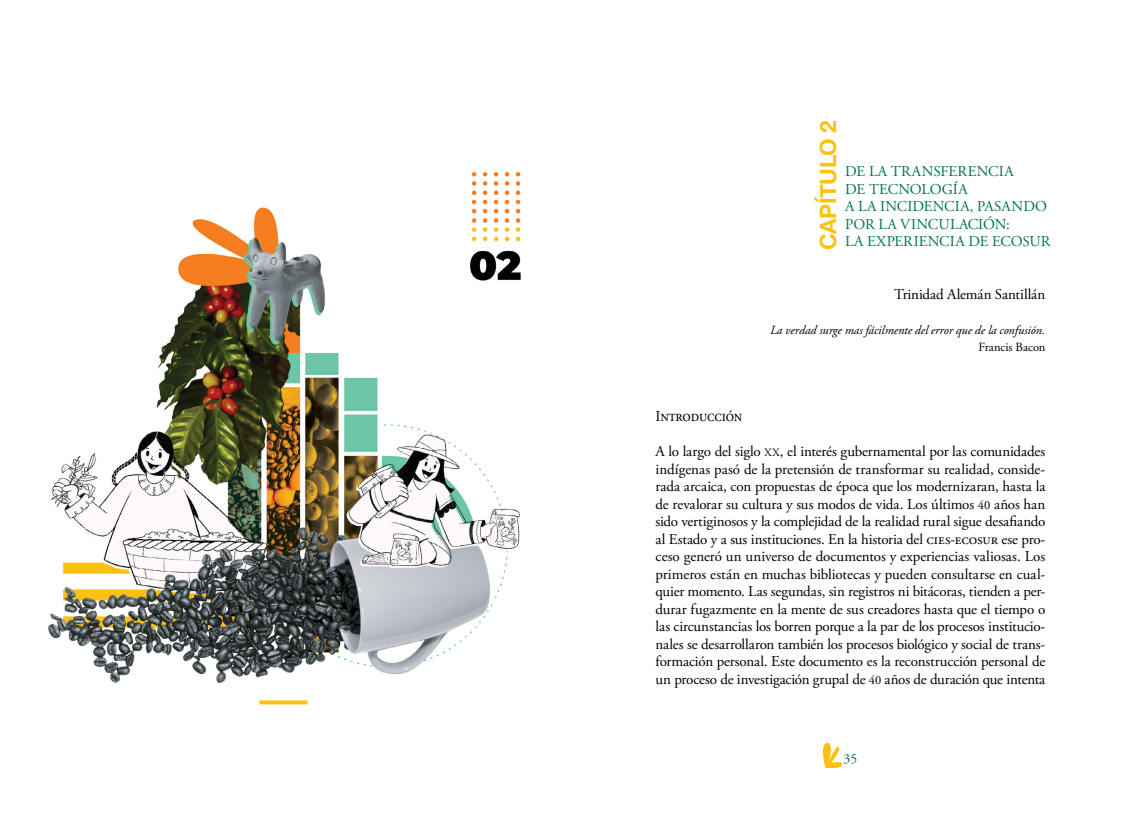
<style>
.page{position:relative;width:1134px;height:815px;background:#fff}
.page>*{position:absolute;margin:0;border:0;box-sizing:border-box;transform-origin:0 0}
.t1{font:700 22.5px "Helvetica Neue";letter-spacing:-.025em;color:#fdc112}
.t2{font:16.5px "Adobe Garamond Pro";letter-spacing:-.01em;color:#000;scale:.9 1}
.t3{font:15px/17.5px "Adobe Garamond Pro";letter-spacing:-.005em;color:#000;text-align:justify}
.t4{font:15px/17.5px "Adobe Garamond Pro";letter-spacing:.005em;color:#00724f}
.t5{font:13.75px "Adobe Garamond Pro";color:#00724f}
.t6{font:italic 12.5px "Adobe Garamond Pro";color:#000}
.t7{font:12.5px "Adobe Garamond Pro";color:#000}
.s1{font-size:15px}
.s2{font-size:11.25px}
.s3{font-size:12.5px}
</style>
<div class="page">
<img style="left:823px;top:743px;width:19px;height:24px">
<img style="left:48px;top:172px;width:473px;height:533px">
<h1 class="t1" style="left:810px;top:250px;width:131px;rotate:-90deg">CAPÍTULO 2</h1>
<p class="t4" style="left:845px;top:163px;width:207px">DE LA TRANSFERENCIA<br>DE TECNOLOGÍA<br>A LA INCIDENCIA, PASANDO<br>POR LA VINCULACIÓN:<br>LA EXPERIENCIA DE ECOSUR</p>
<p class="t3" style="left:894px;top:286px;width:153px">Trinidad Alemán Santillán</p>
<p class="t6" style="left:770px;top:322px;width:277px">La verdad surge mas fácilmente del error que de la confusión.</p>
<p class="t7" style="left:978px;top:340px;width:68px">Francis Bacon</p>
<p class="t2" style="left:656px;top:406px;width:98px"><span class="s1">I</span>ntroducción</p>
<p class="t3" style="left:656px;top:443px;width:391px">A lo largo del siglo <span class="s2">XX</span>, el interés gubernamental por las comunidades indígenas pasó de la pretensión de transformar su realidad, conside&shy;rada arcaica, con propuestas de época que los modernizaran, hasta la de revalorar su cultura y sus modos de vida. Los últimos <span class="s3">40</span> años han sido vertiginosos y la complejidad de la realidad rural sigue desafiando al Estado y a sus instituciones. En la historia del cies-ecosur ese pro&shy;ceso generó un universo de documentos y experiencias valiosas. Los primeros están en muchas bibliotecas y pueden consultarse en cual&shy;quier momento. Las segundas, sin registros ni bitácoras, tienden a per&shy;durar fugazmente en la mente de sus creadores hasta que el tiempo o las circunstancias los borren porque a la par de los procesos institucio&shy;nales se desarrollaron también los procesos biológico y social de trans&shy;formación personal. Este documento es la reconstrucción personal de un proceso de investigación grupal de <span class="s3">40</span> años de duración que intenta</p>
<p class="t5" style="left:843px;top:750px;width:15px">35</p>
</div>
